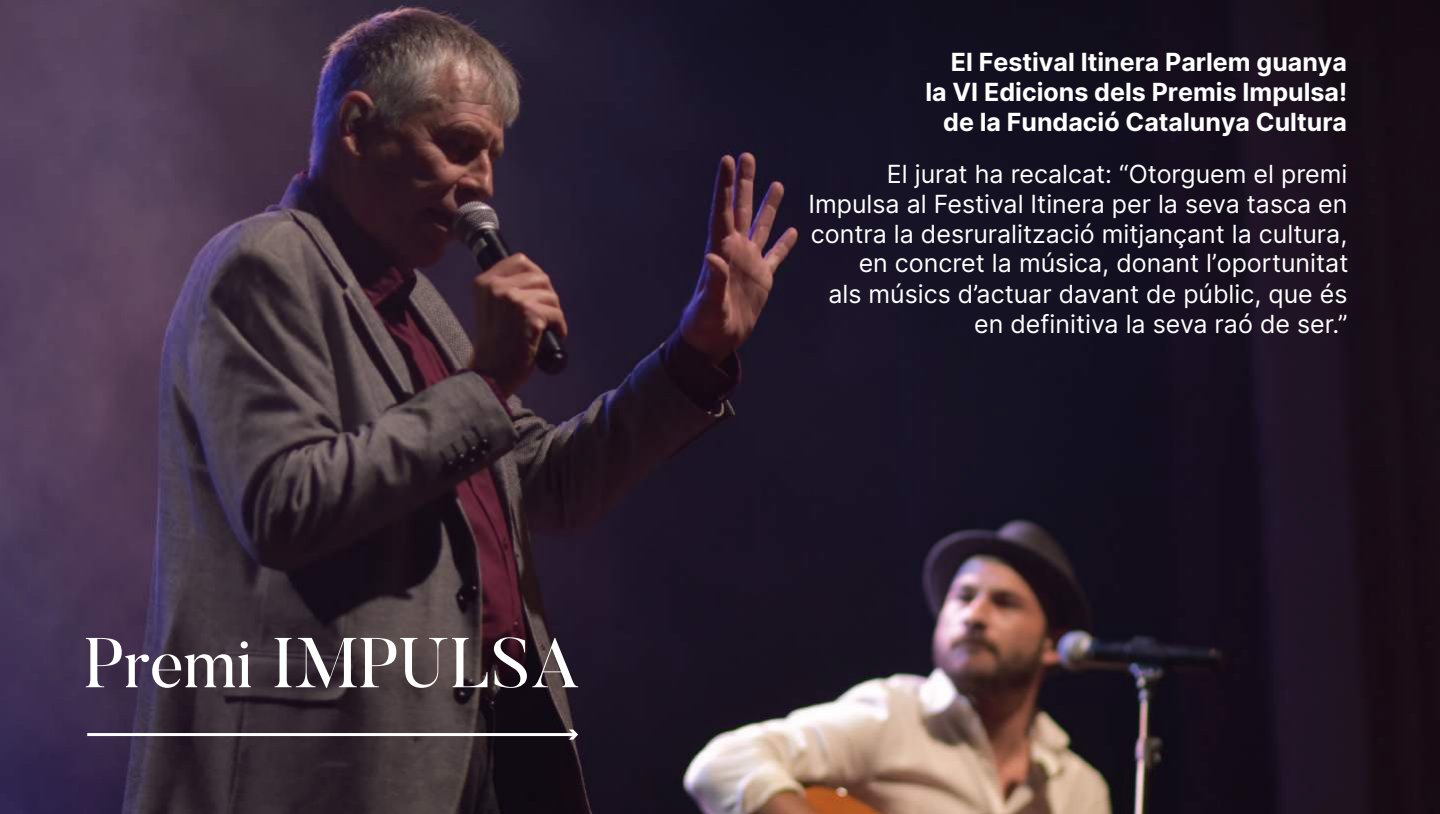
<style>
.page{position:relative;width:1440px;height:814px;background:#fff}
.page>*{position:absolute;margin:0;border:0;box-sizing:border-box;transform-origin:0 0}
.t1{font:70px "Butler";color:#fff}
.t2{font:25px/29.6px "Inter";color:#fff;text-align:right}
.t3{font:700 25px/30px "Inter";color:#fff;text-align:right}
</style>
<div class="page">
<img style="left:0;top:0;width:1440px;height:814px">
<hr style="left:87px;top:733px;width:488px;height:3px;background:#fff">
<svg style="left:569px;top:729px;width:9px;height:10px"></svg>
<h1 class="t1" style="left:84px;top:618px;width:498px">Premi IMPULSA</h1>
<p class="t3" style="left:925px;top:47px;width:423px">El Festival Itinera Parlem guanya la VI Edicions dels Premis Impulsa! de la Fundació Catalunya Cultura</p>
<p class="t2" style="left:808px;top:158px;width:542px">El jurat ha recalcat: “Otorguem el premi Impulsa al Festival Itinera per la seva tasca en contra la desruralització mitjançant la cultura, en concret la música, donant l’oportunitat</p>
<p class="t2" style="left:828px;top:278px;width:521px;line-height:30px">als músics d’actuar davant de públic, que és en definitiva la seva raó de ser.”</p>
</div>
